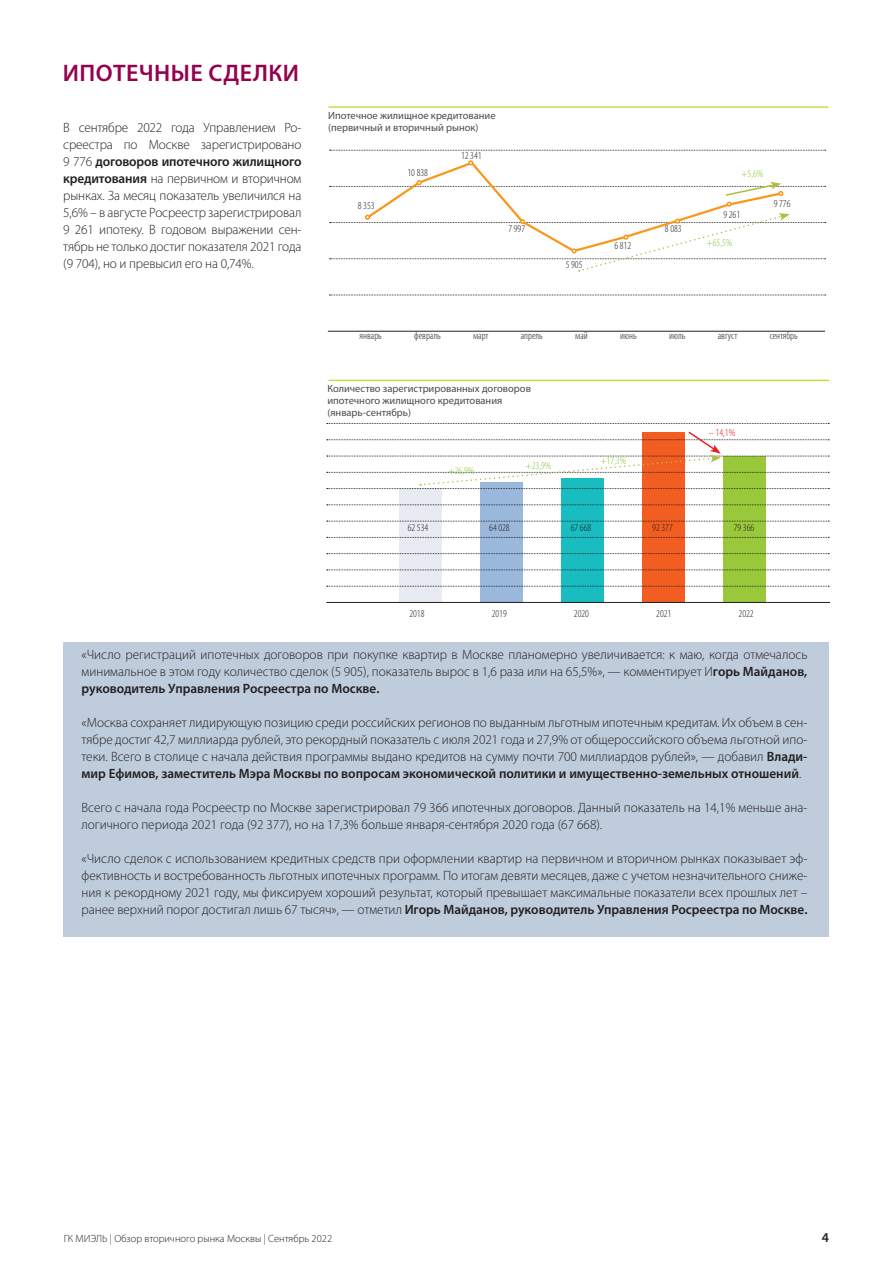
<style>
.page{position:relative;width:893px;height:1263px;background:#fff}
.page>*{position:absolute;margin:0;border:0;box-sizing:border-box;transform-origin:0 0}
.t1{font:600 24px "Myriad Pro";letter-spacing:.02em;color:#96014e}
.t2{font:300 13.5px/17px "Myriad Pro";color:#231f20;text-align:justify}
.t3{font:600 13.5px "Myriad Pro";color:#231f20}
.t4{font:10.5px/12px "Myriad Pro";color:#494a50}
.t5{font:300 condensed 10.5px "Myriad Pro";color:#231f20}
.t6{font:300 10.5px "Myriad Pro";color:#231f20}
.t7{font:300 condensed 10.5px "Myriad Pro";color:#8bc63e}
.t8{font:300 condensed 10.5px "Myriad Pro";color:#ee1d23}
.s1{font-weight:600}
</style>
<div class="page">
<div style="left:64px;top:642px;width:765px;height:295px;background:#beccdc"></div>
<hr style="left:328px;top:106px;width:500px;height:2px;background:#c9db49">
<hr style="left:328px;top:331px;width:497px;height:1px;background:#231f20">
<svg style="left:329px;top:295px;width:497px;height:1px"></svg>
<svg style="left:330px;top:150px;width:496px;height:1px"></svg>
<div style="left:561px;top:478px;width:43px;height:125px;background:#19bcc0"></div>
<div style="left:399px;top:488px;width:43px;height:115px;background:#e8ebf2"></div>
<div style="left:480px;top:482px;width:43px;height:121px;background:#9ab8db"></div>
<div style="left:724px;top:456px;width:42px;height:147px;background:#9ac83b"></div>
<div style="left:642px;top:432px;width:43px;height:171px;background:#f25d21"></div>
<hr style="left:328px;top:380px;width:501px;height:1px;background:#c9db49">
<hr style="left:326px;top:602px;width:504px;height:1px;background:#231f20">
<svg style="left:327px;top:586px;width:502px;height:1px"></svg>
<svg style="left:327px;top:569px;width:502px;height:1px"></svg>
<svg style="left:327px;top:504px;width:502px;height:1px"></svg>
<svg style="left:327px;top:553px;width:502px;height:1px"></svg>
<svg style="left:327px;top:537px;width:502px;height:1px"></svg>
<svg style="left:327px;top:521px;width:502px;height:1px"></svg>
<svg style="left:327px;top:423px;width:502px;height:1px"></svg>
<svg style="left:327px;top:431px;width:502px;height:58px"></svg>
<svg style="left:330px;top:160px;width:496px;height:112px"></svg>
<h1 class="t1" style="left:63px;top:57px;width:238px">ИПОТЕЧНЫЕ СДЕЛКИ</h1>
<p class="t2" style="left:63px;top:119px;width:240px">В сентябре 2022 года Управлением Ро&shy;среестра по Москве зарегистрировано 9 776 <span class="s1">договоров ипотечного жилищного кредитования</span> на первичном и вторичном рынках. За месяц показатель увеличился на 5,6% – в августе Росреестр зарегистрировал 9 261 ипотеку. В годовом выражении сен&shy;тябрь не только достиг показателя 2021 года (9 704), но и превысил его на 0,74%.</p>
<p class="t4" style="left:328px;top:109px;width:169px">Ипотечное жилищное кредитование (первичный и вторичный рынок)</p>
<p class="t5" style="left:358px;top:199px;width:18px">8 353</p>
<p class="t5" style="left:407px;top:167px;width:22px">10 838</p>
<p class="t5" style="left:461px;top:149px;width:22px">12 341</p>
<p class="t5" style="left:508px;top:222px;width:18px">7 997</p>
<p class="t5" style="left:566px;top:258px;width:18px">5 905</p>
<p class="t5" style="left:614px;top:240px;width:18px">6 812</p>
<p class="t5" style="left:665px;top:223px;width:18px">8 083</p>
<p class="t7" style="left:741px;top:167px;width:24px">+5,6%</p>
<p class="t5" style="left:723px;top:208px;width:18px">9 261</p>
<p class="t7" style="left:707px;top:237px;width:28px">+65,5%</p>
<p class="t5" style="left:774px;top:197px;width:18px">9 776</p>
<p class="t5" style="left:360px;top:330px;width:24px">январь</p>
<p class="t5" style="left:414px;top:330px;width:28px">февраль</p>
<p class="t5" style="left:473px;top:330px;width:17px">март</p>
<p class="t5" style="left:521px;top:330px;width:24px">апрель</p>
<p class="t5" style="left:575px;top:330px;width:14px">май</p>
<p class="t5" style="left:620px;top:330px;width:18px">июнь</p>
<p class="t5" style="left:669px;top:330px;width:18px">июль</p>
<p class="t5" style="left:718px;top:330px;width:21px">август</p>
<p class="t5" style="left:770px;top:330px;width:29px">сентябрь</p>
<p class="t4" style="left:327px;top:382px;width:205px">Количество зарегистрированных договоров ипотечного жилищного кредитования (январь-cентябрь)</p>
<p class="t7" style="left:448px;top:464px;width:28px">+26,9%</p>
<p class="t7" style="left:525px;top:460px;width:28px">+23,9%</p>
<p class="t7" style="left:600px;top:454px;width:28px">+17,3%</p>
<p class="t5" style="left:408px;top:521px;width:22px">62 534</p>
<p class="t5" style="left:489px;top:521px;width:22px">64 028</p>
<p class="t5" style="left:571px;top:521px;width:22px">67 668</p>
<p class="t8" style="left:709px;top:426px;width:28px">– 14,1%</p>
<p class="t5" style="left:652px;top:521px;width:22px">92 377</p>
<p class="t5" style="left:734px;top:521px;width:22px">79 366</p>
<p class="t5" style="left:409px;top:608px;width:17px">2018</p>
<p class="t5" style="left:492px;top:608px;width:17px">2019</p>
<p class="t5" style="left:574px;top:608px;width:17px">2020</p>
<p class="t5" style="left:656px;top:608px;width:17px">2021</p>
<p class="t5" style="left:739px;top:608px;width:17px">2022</p>
<p class="t2" style="left:82px;top:646px;width:727px">«Число регистраций ипотечных договоров при покупке квартир в Москве планомерно увеличивается: к маю, когда отмечалось минимальное в этом году количество сделок (5 905), показатель вырос в 1,6 раза или на 65,5%», — комментирует И<span class="s1">горь Майданов, руководитель Управления Росреестра по Москве.</span></p>
<p class="t2" style="left:82px;top:714px;width:727px">«Москва сохраняет лидирующую позицию среди российских регионов по выданным льготным ипотечным кредитам. Их объем в сен&shy;тябре достиг 42,7 миллиарда рублей, это рекордный показатель с июля 2021 года и 27,9% от общероссийского объема льготной ипо&shy;теки. Всего в столице с начала действия программы выдано кредитов на сумму почти 700 миллиардов рублей», — добавил <span class="s1">Влади&shy;мир Ефимов, заместитель Мэра Москвы по вопросам экономической политики и имущественно-земельных отношений</span>.</p>
<p class="t2" style="left:82px;top:799px;width:727px">Всего с начала года Росреестр по Москве зарегистрировал 79 366 ипотечных договоров. Данный показатель на 14,1% меньше ана&shy;логичного периода 2021 года (92 377), но на 17,3% больше января-сентября 2020 года (67 668).</p>
<p class="t2" style="left:82px;top:850px;width:727px">«Число сделок с использованием кредитных средств при оформлении квартир на первичном и вторичном рынках показывает эф&shy;фективность и востребованность льготных ипотечных программ. По итогам девяти месяцев, даже с учетом незначительного сниже&shy;ния к рекордному 2021 году, мы фиксируем хороший результат, который превышает максимальные показатели всех прошлых лет – ранее верхний порог достигал лишь 67 тысяч», — отметил <span class="s1">Игорь Майданов, руководитель Управления Росреестра по Москве.</span></p>
<p class="t6" style="left:64px;top:1232px;width:270px">ГК МИЭЛЬ | Обзор вторичного рынка Москвы | Сентябрь 2022</p>
<p class="t3" style="left:822px;top:1228px;width:9px">4</p>
</div>
